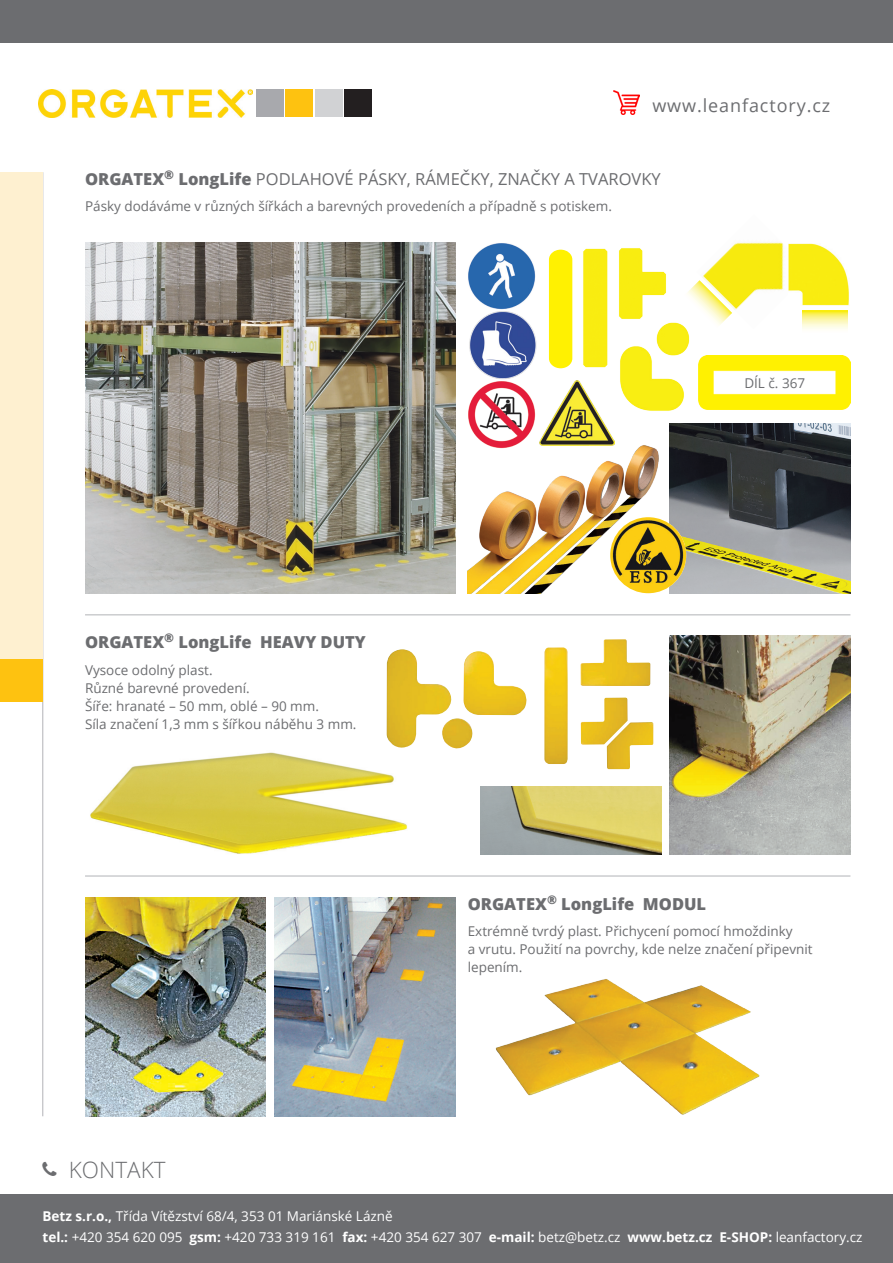
<style>
.page{position:relative;width:893px;height:1263px;background:#fff}
.page>*{position:absolute;margin:0;border:0;box-sizing:border-box;transform-origin:0 0}
.TEXT_open_sans{font:300 22.5px "Open Sans";color:#6c6d70}
.TEXT{font:18px "Open Sans";letter-spacing:.05em;color:#6c6d70}
.text_open_sans_regul{font:16.5px "Open Sans";color:#6c6d70}
.text_open_sans_regul-2{font:800 16.5px "Open Sans";color:#6c6d70}
.text_open_sans_regul-3{font:13.5px/18px "Open Sans";color:#6c6d70}
.t1{font:13.5px "Open Sans";color:#fff}
.s1{font-weight:800}
.s2{font-weight:700}
</style>
<div class="page">
<div style="left:0;top:0;width:893px;height:43px;background:#6c6d70"></div>
<hr style="left:42px;top:172px;width:1px;height:944px;background:#b2b3b7">
<div style="left:256px;top:89px;width:28px;height:28px;background:#a8a9ad"></div>
<div style="left:285px;top:89px;width:28px;height:28px;background:#fec210"></div>
<div style="left:315px;top:89px;width:27px;height:28px;background:#d1d2d4"></div>
<div style="left:344px;top:89px;width:28px;height:28px;background:#231f20"></div>
<hr style="left:85px;top:614px;width:765px;height:1px;background:#b2b3b7">
<hr style="left:85px;top:876px;width:765px;height:1px;background:#b2b3b7">
<img style="left:85px;top:897px;width:181px;height:219px">
<img style="left:670px;top:636px;width:180px;height:219px">
<img style="left:468px;top:425px;width:202px;height:168px">
<img style="left:670px;top:423px;width:180px;height:170px">
<img style="left:610px;top:517px;width:76px;height:76px;border-radius:38px">
<img style="left:698px;top:355px;width:152px;height:54px">
<img style="left:583px;top:248px;width:25px;height:120px">
<img style="left:619px;top:248px;width:47px;height:71px">
<img style="left:620px;top:346px;width:64px;height:65px">
<img style="left:657px;top:323px;width:32px;height:32px">
<img style="left:702px;top:242px;width:109px;height:87px">
<img style="left:789px;top:243px;width:60px;height:62px">
<svg style="left:803px;top:311px;width:45px;height:18px"></svg>
<svg style="left:683px;top:280px;width:49px;height:49px"></svg>
<img style="left:274px;top:897px;width:181px;height:219px">
<div style="left:0;top:1195px;width:893px;height:68px;background:#6c6d70"></div>
<img style="left:85px;top:242px;width:370px;height:351px">
<img style="left:495px;top:979px;width:265px;height:136px">
<img style="left:90px;top:752px;width:317px;height:102px">
<img style="left:387px;top:649px;width:65px;height:99px">
<img style="left:438px;top:718px;width:35px;height:31px">
<img style="left:463px;top:651px;width:64px;height:64px">
<img style="left:544px;top:639px;width:110px;height:130px">
<img style="left:480px;top:787px;width:181px;height:68px">
<img style="left:468px;top:381px;width:67px;height:67px">
<img style="left:468px;top:243px;width:67px;height:66px">
<img style="left:469px;top:309px;width:68px;height:70px">
<img style="left:540px;top:380px;width:74px;height:66px">
<div style="left:549px;top:250px;width:23px;height:118px;background:#fff101"></div>
<div style="left:0;top:172px;width:43px;height:530px;background:#fef0d0"></div>
<div style="left:0;top:659px;width:43px;height:43px;background:#fec210"></div>
<img style="left:614px;top:91px;width:25px;height:24px">
<img style="left:38px;top:89px;width:215px;height:28px">
<p class="TEXT" style="left:652px;top:93px;width:179px">www.leanfactory.cz</p>
<p class="text_open_sans_regul" style="left:85px;top:168px;width:577px"><span class="s1">ORGATEX</span><sup>®</sup> <span class="s1">LongLife</span> PODLAHOVÉ PÁSKY, RÁMEČKY, ZNAČKY A TVAROVKY</p>
<p class="text_open_sans_regul-3" style="left:85px;top:197px;width:528px">Pásky dodáváme v různých šířkách a barevných provedeních a případně s potiskem.</p>
<p class="text_open_sans_regul-3" style="left:744px;top:373px;width:62px">DÍL č. 367</p>
<p class="text_open_sans_regul-2" style="left:85px;top:630px;width:282px">ORGATEX<sup>®</sup> LongLife HEAVY DUTY</p>
<p class="text_open_sans_regul-3" style="left:85px;top:661px;width:129px">Vysoce odolný plast.</p>
<p class="text_open_sans_regul-3" style="left:85px;top:679px;width:166px">Různé barevné provedení.</p>
<p class="text_open_sans_regul-3" style="left:85px;top:697px;width:235px">Šíře: hranaté – 50 mm, oblé – 90 mm.</p>
<p class="text_open_sans_regul-3" style="left:85px;top:715px;width:273px">Síla značení 1,3 mm s šířkou náběhu 3 mm.</p>
<p class="TEXT_open_sans" style="left:69px;top:1154px;width:98px">KONTAKT</p>
<p class="text_open_sans_regul-2" style="left:468px;top:891px;width:240px">ORGATEX<sup>®</sup> LongLife MODUL</p>
<p class="text_open_sans_regul-3" style="left:468px;top:922px;width:346px">Extrémně tvrdý plast. Přichycení pomocí hmoždinky<br>a vrutu. Použití na povrchy, kde nelze značení připevnit lepením.</p>
<p class="t1" style="left:43px;top:1206px;width:352px"><span class="s2">Betz s.r.o.,</span> Třída Vítězství 68/4, 353 01 Mariánské Lázně</p>
<p class="t1" style="left:43px;top:1227px;width:821px"><span class="s2">tel.:</span> +420 354 620 095 <span class="s2">gsm:</span> +420 733 319 161 <span class="s2">fax:</span> +420 354 627 307 <span class="s2">e-mail:</span> betz@betz.cz <span class="s2">www.betz.cz E-SHOP:</span> leanfactory.cz</p>
</div>
